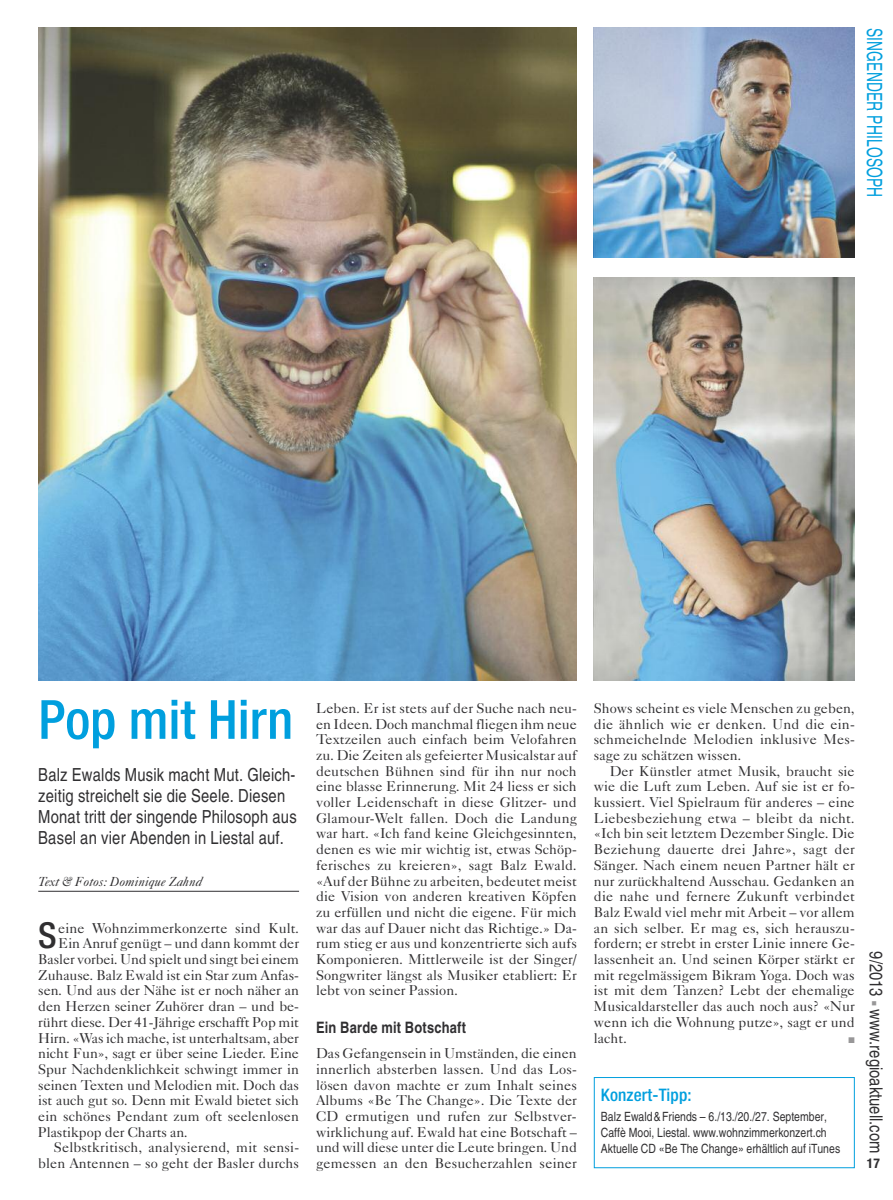
<style>
.page{position:relative;width:893px;height:1200px;background:#fff}
.page>*{position:absolute;margin:0;border:0;box-sizing:border-box;transform-origin:0 0}
.t1{font:500 condensed 54px "Helvetica Neue";color:#009fde}
.t2{font:500 condensed 35.85px "Helvetica Neue";color:#302f31}
.t3{font:condensed 21px "Helvetica";letter-spacing:.01em;color:#009fde;scale:.8 1}
.t4{font:condensed 18px/21px "Helvetica";letter-spacing:.01em;color:#302f31}
.t5{font:500 condensed 17.25px "Helvetica Neue";letter-spacing:.01em;color:#009fde}
.t6{font:700 condensed 15.75px "Helvetica";letter-spacing:.01em;color:#302f31}
.t7{font:14.25px/15.8px "Caslon Five Forty";letter-spacing:-.005em;color:#302f31;text-align:justify}
.t8{font:700 condensed 13.5px "Helvetica Neue";color:#302f31}
.t9{font:13.2px "Caslon Five Forty Italic Os F";color:#302f31}
.t10{font:condensed 12.75px/15.8px "Helvetica";color:#302f31}
.t11{font:8.25px "Zapf Dingbats ITC";color:#989798}
.s1{color:#989798}
</style>
<div class="page">
<img style="left:38px;top:28px;width:539px;height:652px">
<hr style="left:38px;top:890px;width:261px;height:1px;background:#302f31">
<img style="left:594px;top:28px;width:261px;height:230px">
<img style="left:594px;top:278px;width:261px;height:402px">
<div style="left:594px;top:1076px;width:261px;height:91px;border:1px solid #009fde"></div>
<h3 class="t3" style="left:882px;top:28px;width:213px;rotate:90deg">SINGENDER PHILOSOPH</h3>
<h1 class="t1" style="left:38px;top:700px;width:256px">Pop mit Hirn</h1>
<p class="t4" style="left:38px;top:765px;width:260px">Balz Ewalds Musik macht Mut. Gleich&shy;zeitig streichelt sie die Seele. Diesen Monat tritt der singende Philosoph aus Basel an vier Abenden in Liestal auf.</p>
<p class="t9" style="left:38px;top:876px;width:166px">Text &amp; Fotos: Dominique Zahnd</p>
<h2 class="t2" style="left:38px;top:922px;width:20px">S</h2>
<p class="t7" style="left:58px;top:921px;width:242px">eine Wohnzimmerkonzerte sind Kult.</p>
<p class="t7" style="left:58px;top:936px;width:242px">Ein Anruf genügt – und dann kommt der</p>
<p class="t7" style="left:38px;top:952px;width:262px">Basler vorbei. Und spielt und singt bei einem</p>
<p class="t7" style="left:38px;top:968px;width:262px">Zuhause. Balz Ewald ist ein Star zum Anfas-</p>
<p class="t7" style="left:38px;top:983px;width:262px">sen. Und aus der Nähe ist er noch näher an</p>
<p class="t7" style="left:38px;top:999px;width:262px">den Herzen seiner Zuhörer dran – und be-</p>
<p class="t7" style="left:38px;top:1015px;width:262px">rührt diese. Der 41-Jährige erschafft Pop mit</p>
<p class="t7" style="left:38px;top:1030px;width:262px">Hirn. «Was ich mache, ist unterhaltsam, aber</p>
<p class="t7" style="left:38px;top:1046px;width:262px">nicht Fun», sagt er über seine Lieder. Eine</p>
<p class="t7" style="left:38px;top:1062px;width:262px">Spur Nachdenklichkeit schwingt immer in</p>
<p class="t7" style="left:38px;top:1078px;width:262px">seinen Texten und Melodien mit. Doch das</p>
<p class="t7" style="left:38px;top:1093px;width:262px">ist auch gut so. Denn mit Ewald bietet sich</p>
<p class="t7" style="left:38px;top:1109px;width:262px">ein schönes Pendant zum oft seelenlosen</p>
<p class="t7" style="left:38px;top:1125px;width:151px">Plastikpop der Charts an.</p>
<p class="t7" style="left:54px;top:1140px;width:247px">Selbstkritisch, analysierend, mit sensi-</p>
<p class="t7" style="left:38px;top:1156px;width:262px">blen Antennen – so geht der Basler durchs</p>
<p class="t7" style="left:316px;top:701px;width:262px">Leben. Er ist stets auf der Suche nach neu&shy;en Ideen. Doch manchmal fliegen ihm neue Textzeilen auch einfach beim Velofahren zu. Die Zeiten als gefeierter Musicalstar auf deutschen Bühnen sind für ihn nur noch eine blasse Erinnerung. Mit 24 liess er sich voller Leidenschaft in diese Glitzer- und Glamour-Welt fallen. Doch die Landung war hart. «Ich fand keine Gleichgesinnten, denen es wie mir wichtig ist, etwas Schöp&shy;ferisches zu kreieren», sagt Balz Ewald. «Auf der Bühne zu arbeiten, bedeutet meist die Vision von anderen kreativen Köpfen zu erfüllen und nicht die eigene. Für mich war das auf Dauer nicht das Richtige.» Da&shy;rum stieg er aus und konzentrierte sich aufs Komponieren. Mittlerweile ist der Singer/ Songwriter längst als Musiker etabliert: Er lebt von seiner Passion.</p>
<p class="t6" style="left:316px;top:1021px;width:151px">Ein Barde mit Botschaft</p>
<p class="t7" style="left:316px;top:1046px;width:262px">Das Gefangensein in Umständen, die einen innerlich absterben lassen. Und das Los&shy;lösen davon machte er zum Inhalt seines Albums «Be The Change». Die Texte der CD ermutigen und rufen zur Selbstver&shy;wirklichung auf. Ewald hat eine Botschaft – und will diese unter die Leute bringen. Und gemessen an den Besucherzahlen seiner</p>
<p class="t7" style="left:594px;top:701px;width:262px">Shows scheint es viele Menschen zu geben, die ähnlich wie er denken. Und die ein&shy;schmeichelnde Melodien inklusive Mes&shy;sage zu schätzen wissen.</p>
<p class="t7" style="left:594px;top:764px;width:262px;text-indent:16px">Der Künstler atmet Musik, braucht sie wie die Luft zum Leben. Auf sie ist er fo&shy;kussiert. Viel Spielraum für anderes – eine Liebesbeziehung etwa – bleibt da nicht. «Ich bin seit letztem Dezember Single. Die Beziehung dauerte drei Jahre», sagt der Sänger. Nach einem neuen Partner hält er nur zurückhaltend Ausschau. Gedanken an die nahe und fernere Zukunft verbindet Balz Ewald viel mehr mit Arbeit – vor allem an sich selber. Er mag es, sich herauszu&shy;fordern; er strebt in erster Linie innere Ge&shy;lassenheit an. Und seinen Körper stärkt er mit regelmässigem Bikram Yoga. Doch was ist mit dem Tanzen? Lebt der ehemalige Musicaldarsteller das auch noch aus? «Nur wenn ich die Wohnung putze», sagt er und lacht.</p>
<p class="t11" style="left:848px;top:1035px;width:8px">■</p>
<p class="t5" style="left:601px;top:1088px;width:92px">Konzert-Tipp:</p>
<p class="t10" style="left:601px;top:1109px;width:241px">Balz Ewald&amp;Friends – 6./13./20./27. September,<br>Caffè Mooi, Liestal. www.wohnzimmerkonzert.ch<br>Aktuelle CD «Be The Change» erhältlich auf iTunes</p>
<p class="t4" style="left:885px;top:951px;width:203px;rotate:90deg">9/2013 <span class="s1">■</span> www.regioaktuell.com</p>
<p class="t8" style="left:867px;top:1158px;width:14px">17</p>
</div>
